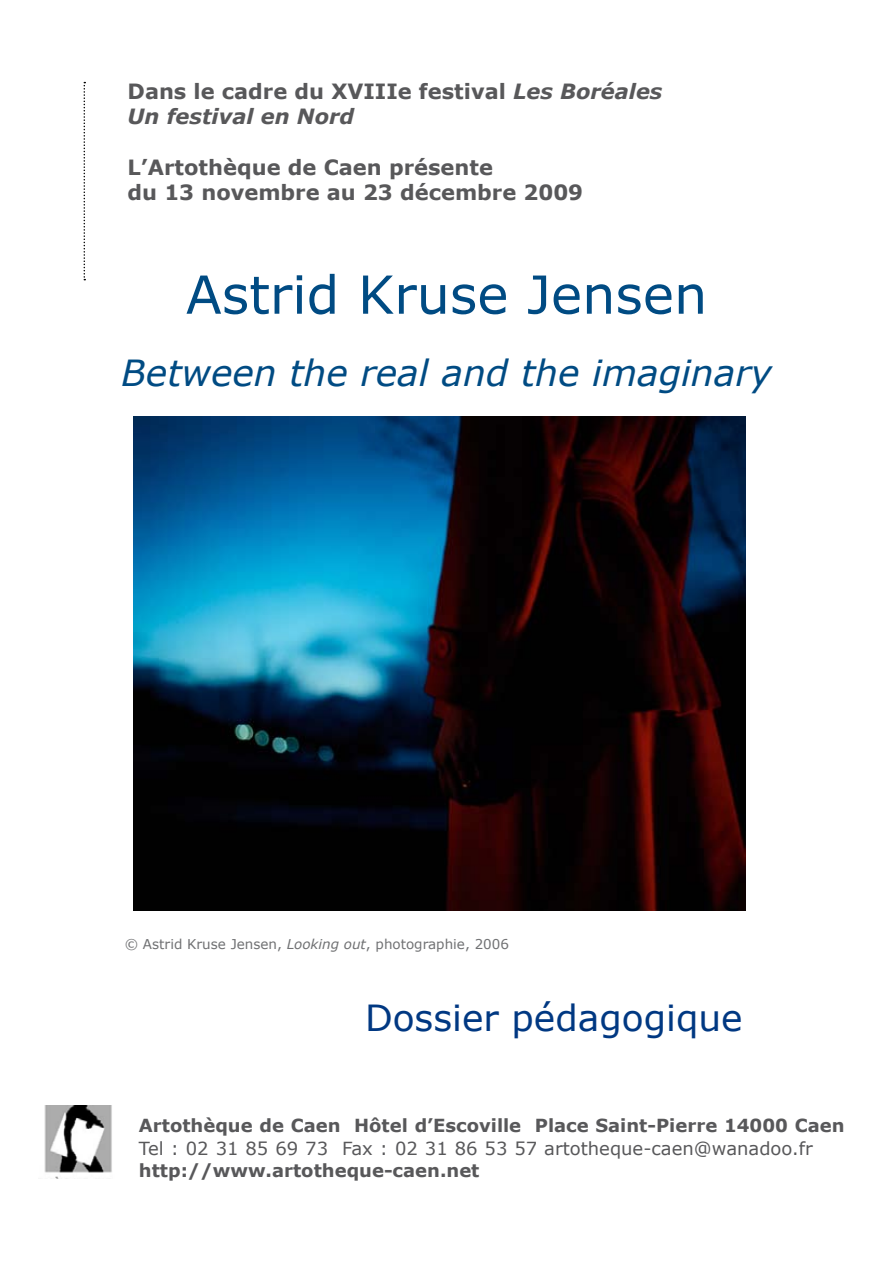
<style>
.page{position:relative;width:893px;height:1263px;background:#fff}
.page>*{position:absolute;margin:0;border:0;box-sizing:border-box;transform-origin:0 0}
.t1{font:52.5px "Verdana";color:#004b83}
.t2{font:italic 36px "Verdana";color:#004b83}
.t3{font:36px "Verdana";color:#003882}
.t4{font:700 21px/25.2px "Verdana";color:#58585a}
.t5{font:700 18px "Verdana";color:#58585a}
.t6{font:18px "Verdana";color:#58585a}
.t7{font:13.5px "Verdana";color:#707173}
.s1{font-style:italic}
</style>
<div class="page">
<img style="left:44px;top:1106px;width:68px;height:72px">
<svg style="left:84px;top:82px;width:1px;height:198px"></svg>
<img style="left:133px;top:417px;width:612px;height:494px">
<p class="t4" style="left:128px;top:78px;width:536px">Dans le cadre du XVIIIe festival <span class="s1">Les Boréales<br>Un festival en Nord</span></p>
<p class="t4" style="left:128px;top:154px;width:457px">L’Artothèque de Caen présente<br>du 13 novembre au 23 décembre 2009</p>
<h1 class="t1" style="left:186px;top:261px;width:523px">Astrid Kruse Jensen</h1>
<h2 class="t2" style="left:121px;top:350px;width:652px">Between the real and the imaginary</h2>
<p class="t7" style="left:125px;top:935px;width:386px">© Astrid Kruse Jensen, <span class="s1">Looking out</span>, photographie, 2006</p>
<h2 class="t3" style="left:365px;top:995px;width:379px">Dossier pédagogique</h2>
<p class="t5" style="left:139px;top:1114px;width:707px">Artothèque de Caen Hôtel d’Escoville Place Saint-Pierre 14000 Caen</p>
<p class="t6" style="left:139px;top:1136px;width:675px">Tel : 02 31 85 69 73 Fax : 02 31 86 53 57 artotheque-caen@wanadoo.fr</p>
<p class="t5" style="left:139px;top:1159px;width:342px">http://www.artotheque-caen.net</p>
</div>
